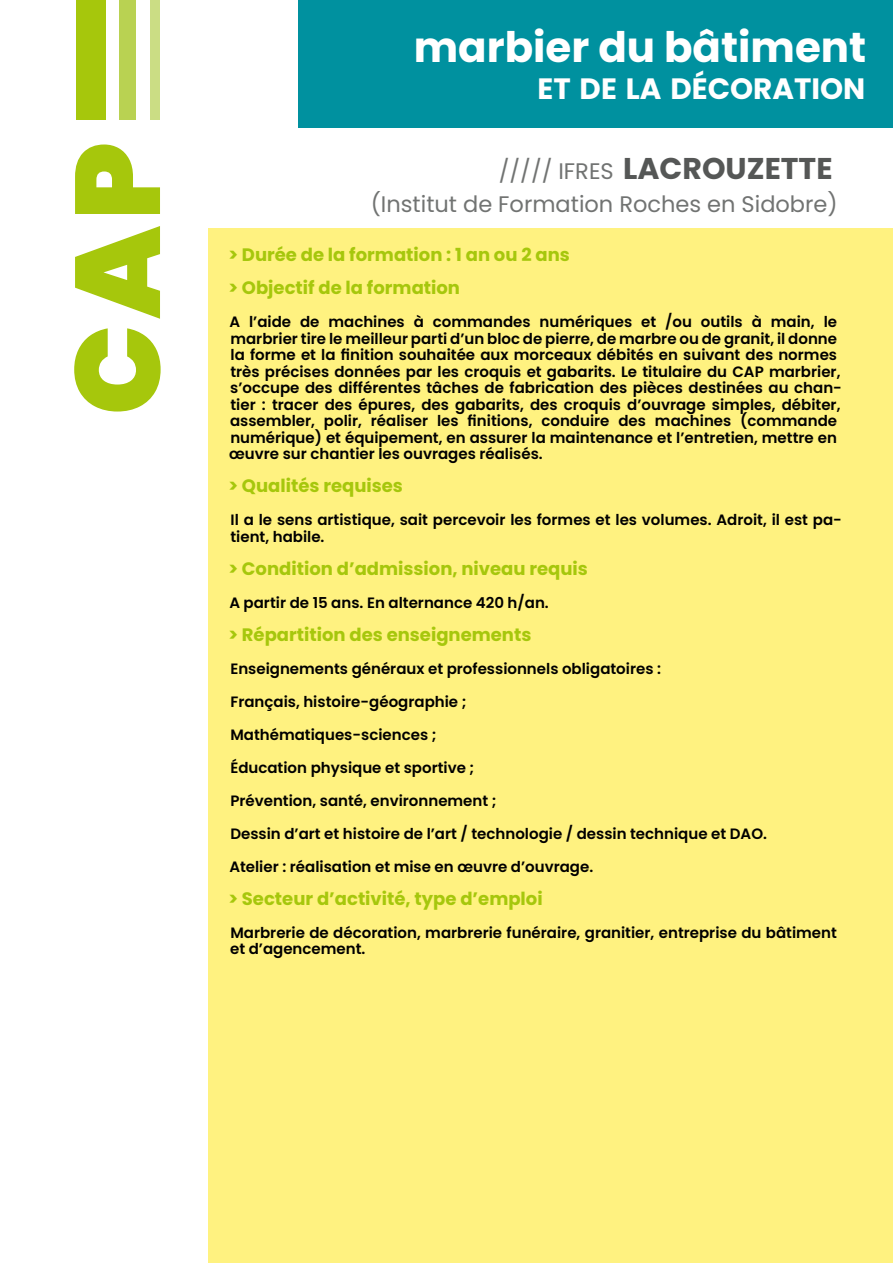
<style>
.page{position:relative;width:893px;height:1263px;background:#fff}
.page>*{position:absolute;margin:0;border:0;box-sizing:border-box;transform-origin:0 0}
.t1{font:900 120px "Poppins";color:#a6c70c}
.t2{font:700 42px "Poppins";color:#fff}
.t3{font:700 30px "Poppins";color:#555756}
.t4{font:700 29.4px "Poppins";color:#fff}
.t5{font:22.5px/33px "Poppins";color:#717372}
.t6{font:700 18px/33px "Poppins";color:#a6c70c}
.t7{font:600 15px/16.5px "Poppins";color:#000}
</style>
<div class="page">
<div style="left:77px;top:0;width:29px;height:119px;background:#a6c70c"></div>
<div style="left:120px;top:0;width:16px;height:119px;background:#b9d252"></div>
<div style="left:150px;top:0;width:9px;height:119px;background:#cbdd84"></div>
<div style="left:208px;top:228px;width:685px;height:1035px;background:#fff280"></div>
<div style="left:299px;top:0;width:594px;height:128px;background:#00919f"></div>
<h1 class="t1" style="left:48px;top:415px;width:274px;rotate:-90deg">CAP</h1>
<h2 class="t2" style="left:414px;top:23px;width:454px">marbier du bâtiment</h2>
<h3 class="t4" style="left:537px;top:72px;width:329px">ET DE LA DÉCORATION</h3>
<h3 class="t3" style="left:623px;top:151px;width:211px">LACROUZETTE</h3>
<h3 class="t5" style="left:371px;top:155px;width:468px;text-indent:128px">///// IFRES<br>(Institut de Formation Roches en Sidobre)</h3>
<p class="t6" style="left:228px;top:239px;width:343px">&gt; Durée de la formation : 1 an ou 2 ans &gt; Objectif de la formation</p>
<p class="t7" style="left:229px;top:314px;width:614px">A l’aide de machines à commandes numériques et /ou outils à main, le marbrier tire le meilleur parti d’un bloc de pierre, de marbre ou de granit, il donne la forme et la finition souhaitée aux morceaux débités en suivant des normes très précises données par les croquis et gabarits. Le titulaire du CAP marbrier, s’occupe des différentes tâches de fabrication des pièces destinées au chan&shy;tier : tracer des épures, des gabarits, des croquis d’ouvrage simples, débiter, assembler, polir, réaliser les finitions, conduire des machines (commande numérique) et équipement, en assurer la maintenance et l’entretien, mettre en œuvre sur chantier les ouvrages réalisés.</p>
<p class="t6" style="left:228px;top:470px;width:176px">&gt; Qualités requises</p>
<p class="t7" style="left:230px;top:512px;width:613px">Il a le sens artistique, sait percevoir les formes et les volumes. Adroit, il est pa&shy;tient, habile.</p>
<p class="t6" style="left:228px;top:552px;width:361px">&gt; Condition d’admission, niveau requis</p>
<p class="t7" style="left:229px;top:594px;width:321px">A partir de 15 ans. En alternance 420 h/an.</p>
<p class="t6" style="left:228px;top:618px;width:305px">&gt; Répartition des enseignements</p>
<p class="t7" style="left:230px;top:660px;width:432px">Enseignements généraux et professionnels obligatoires :</p>
<p class="t7" style="left:230px;top:693px;width:238px">Français, histoire-géographie ;</p>
<p class="t7" style="left:230px;top:726px;width:208px">Mathématiques-sciences ;</p>
<p class="t7" style="left:230px;top:759px;width:246px">Éducation physique et sportive ;</p>
<p class="t7" style="left:230px;top:792px;width:268px">Prévention, santé, environnement ;</p>
<p class="t7" style="left:230px;top:825px;width:538px">Dessin d’art et histoire de l’art / technologie / dessin technique et DAO.</p>
<p class="t7" style="left:229px;top:858px;width:365px">Atelier : réalisation et mise en œuvre d’ouvrage.</p>
<p class="t6" style="left:228px;top:882px;width:316px">&gt; Secteur d’activité, type d’emploi</p>
<p class="t7" style="left:230px;top:924px;width:608px">Marbrerie de décoration, marbrerie funéraire, granitier, entreprise du bâtiment et d’agencement.</p>
</div>
